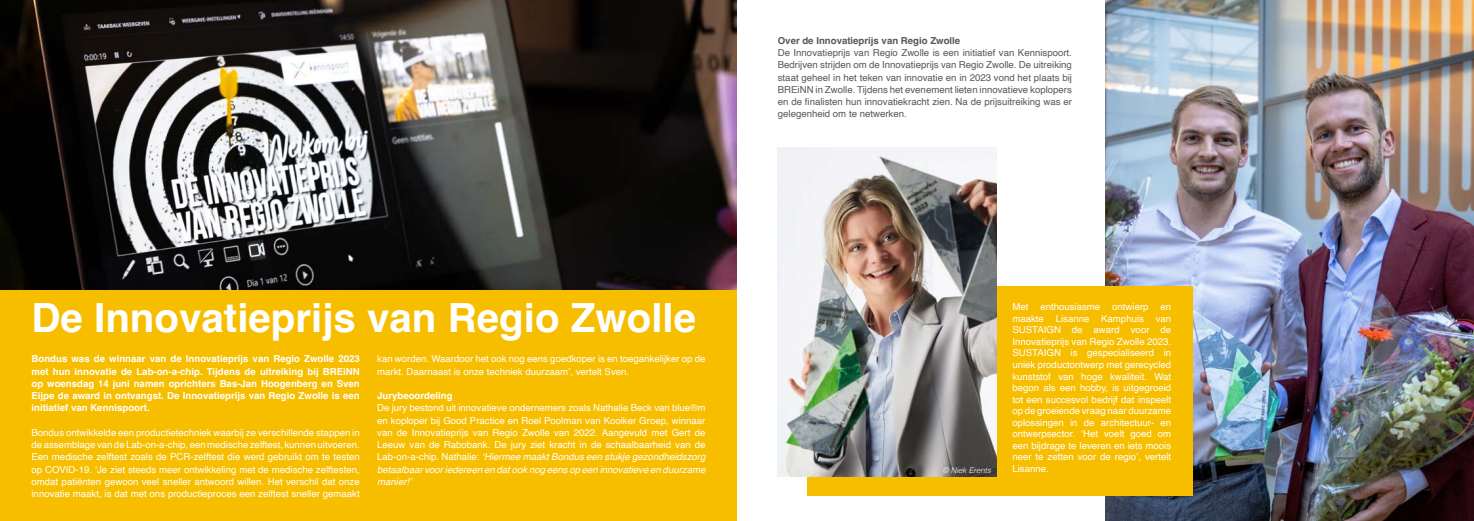
<style>
.page{position:relative;width:1474px;height:521px;background:#fff}
.page>*{position:absolute;margin:0;border:0;box-sizing:border-box;transform-origin:0 0}
.t1{font:700 40.25px "Helvetica";color:#fff}
.t2{font:9.62px/11.5px "Helvetica";color:#fff}
.t3{font:9.62px/12.2px "Helvetica";color:#575756;text-align:justify}
.t4{font:700 9.62px/12.2px "Helvetica";color:#fff;text-align:justify}
.t5{font:700 9.62px "Helvetica";color:#575756}
.t6{font:italic 300 7.88px "Helvetica";color:#fff}
.s1{font-weight:700;font-size:8.75px;color:#6b6b6a}
.s2{font-style:italic}
</style>
<div class="page">
<img style="left:0;top:0;width:737px;height:290px">
<div style="left:0;top:290px;width:737px;height:231px;background:#f7be00"></div>
<img style="left:1105px;top:0;width:368px;height:521px">
<div style="left:807px;top:286px;width:385px;height:209px;background:#f7be00"></div>
<img style="left:777px;top:147px;width:219px;height:329px">
<p class="t5" style="left:777px;top:35px;width:184px">Over de Innovatieprijs van Regio Zwolle</p>
<p class="t3" style="left:777px;top:47px;width:296px">De Innovatieprijs van Regio Zwolle is een initiatief van Kennispoort.<br>Bedrijven strijden om de Innovatieprijs van Regio Zwolle. De uitreiking staat geheel in het teken van innovatie en in 2023 vond het plaats bij BREiNN in Zwolle. Tijdens het evenement lieten innovatieve koplopers en de finalisten hun innovatiekracht zien. Na de prijsuitreiking was er gelegenheid om te netwerken.</p>
<h1 class="t1" style="left:32px;top:293px;width:666px">De Innovatieprijs van Regio Zwolle</h1>
<p class="t4" style="left:32px;top:354px;width:330px">Bondus was de winnaar van de Innovatieprijs van Regio Zwolle 2023 met hun innovatie de Lab-on-a-chip. Tijdens de uitreiking bij BREiNN op woensdag 14 juni namen oprichters Bas-Jan Hoogenberg en Sven Eijpe de award in ontvangst. De Innovatieprijs van Regio Zwolle is een initiatief van Kennispoort.</p>
<p class="t2" style="left:32px;top:427px;width:343px;line-height:12.2px">Bondus ontwikkelde een productietechniek waarbij ze verschillende stappen in<br>de assemblage van de Lab-on-a-chip, een medische zelftest, kunnen uitvoeren.<br>Een medische zelftest zoals de PCR-zelftest die werd gebruikt om te testen<br>op COVID-19. ‘Je ziet steeds meer ontwikkeling met de medische zelftesten, omdat patiënten gewoon veel sneller antwoord willen. Het verschil dat onze innovatie maakt, is dat met ons productieproces een zelftest sneller gemaakt <span class="s1">18</span></p>
<p class="t2" style="left:377px;top:353px;width:330px;line-height:12.2px">kan worden. Waardoor het ook nog eens goedkoper is en toegankelijker op de markt. Daarnaast is onze techniek duurzaam’, vertelt Sven.</p>
<p class="t4" style="left:377px;top:391px;width:77px">Jurybeoordeling</p>
<p class="t2" style="left:377px;top:402px;width:330px;line-height:12.2px;text-align:justify">De jury bestond uit innovatieve ondernemers zoals Nathalie Beck van blue®m en koploper bij Good Practice en Roel Poolman van Kooiker Groep, winnaar van de Innovatieprijs van Regio Zwolle van 2022. Aangevuld met Gert de Leeuw van de Rabobank. De jury ziet kracht in de schaalbaarheid van de Lab-on-a-chip. Nathalie: <span class="s2">‘Hiermee maakt Bondus een stukje gezondheidszorg betaalbaar voor iedereen en dat ook nog eens op een innovatieve en duurzame manier!’</span></p>
<p class="t2" style="left:1012px;top:301px;width:160px;text-align:justify">Met enthousiasme ontwierp en maakte Lisanne Kamphuis van SUSTAIGN de award voor de Innovatieprijs van Regio Zwolle 2023.<br>SUSTAIGN is gespecialiseerd in uniek productontwerp met gerecycled kunststof van hoge kwaliteit. Wat begon als een hobby, is uitgegroeid tot een succesvol bedrijf dat inspeelt op de groeiende vraag naar duurzame oplossingen in de architectuur- en ontwerpsector. ‘Het voelt goed om een bijdrage te leveren en iets moois neer te zetten voor de regio’, vertelt</p>
<p class="t6" style="left:942px;top:464px;width:50px">© Niek Erents</p>
<p class="t2" style="left:1012px;top:463px;width:38px">Lisanne.</p>
</div>
